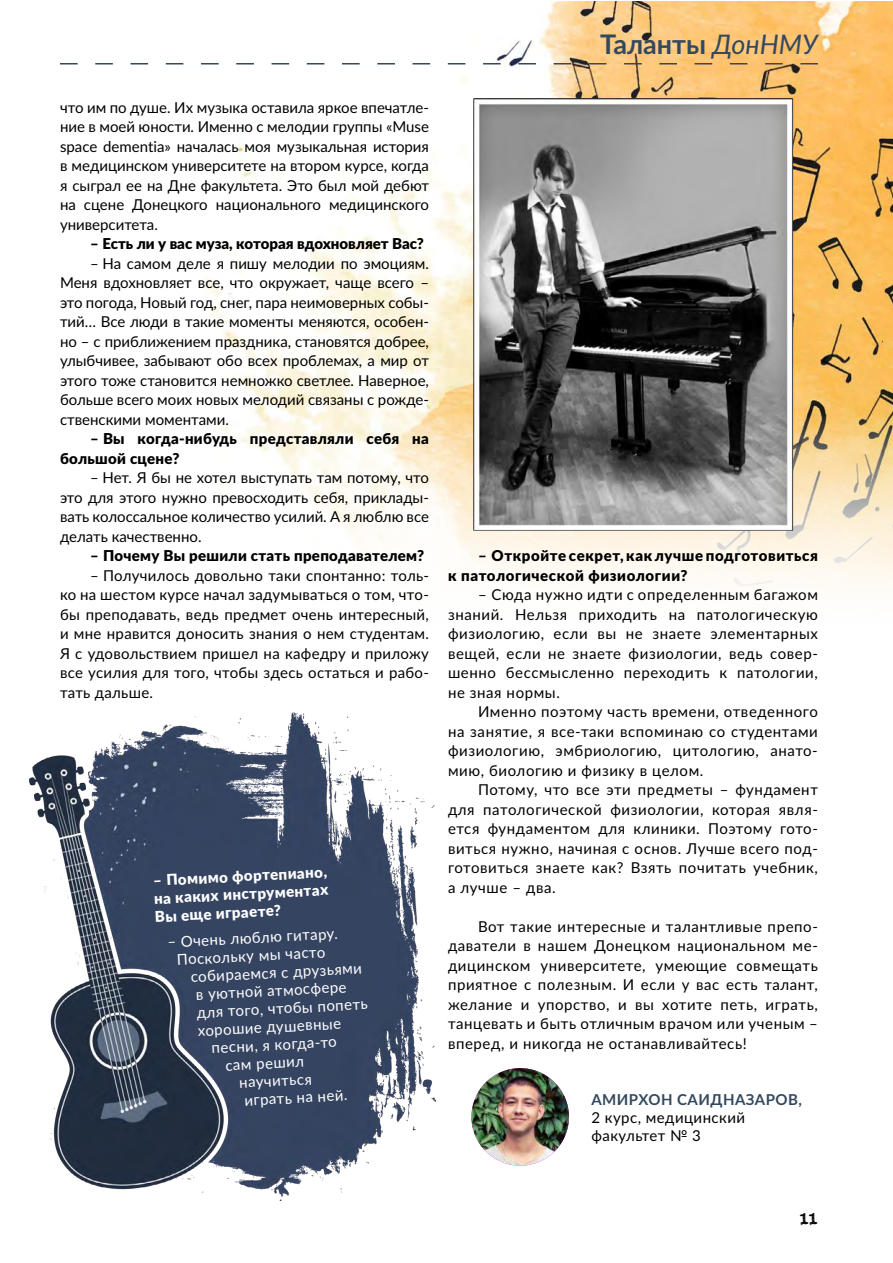
<style>
.page{position:relative;width:893px;height:1263px;background:#fff}
.page>*{position:absolute;margin:0;border:0;box-sizing:border-box;transform-origin:0 0}
.t1{font:700 27px "Lato";color:#34495e}
.t2{font:21px "Alabama";color:#000}
.t3{font:15px/19.5px "Lato";letter-spacing:.02em;color:#000;text-align:justify}
.t4{font:15px "Lato";color:#fff}
.t5{font:900 15px/19.5px "Lato";letter-spacing:.02em;color:#000}
.t6{font:900 15px/19.5px "Lato";letter-spacing:.04em;color:#000}
.t7{font:900 15px/18px "Lato";color:#fff;text-align:justify}
.t8{font:900 15px "Lato";color:#000}
.t9{font:700 15px "Lato";letter-spacing:.03em;color:#34495e}
.s1{font-weight:400;font-style:italic}
</style>
<div class="page">
<img style="left:205px;top:2px;width:688px;height:585px">
<svg style="left:60px;top:63px;width:758px;height:1px"></svg>
<img style="left:471px;top:1068px;width:98px;height:98px;border-radius:49px">
<img style="left:470px;top:93px;width:326px;height:443px">
<img style="left:29px;top:712px;width:407px;height:489px">
<p class="t3" style="left:60px;top:97px;width:371px">что им по душе. Их музыка оставила яркое впечатле&shy;ние в моей юности. Именно с мелодии группы «Muse space dementia» началась моя музыкальная история в медицинском университете на втором курсе, когда я сыграл ее на Дне факультета. Это был мой дебют на сцене Донецкого национального медицинского университета.</p>
<p class="t8" style="left:90px;top:232px;width:335px">– Есть ли у вас муза, которая вдохновляет Вас?</p>
<p class="t3" style="left:60px;top:253px;width:370px;text-indent:30px">– На самом деле я пишу мелодии по эмоциям.<br>Меня вдохновляет все, что окружает, чаще всего – это погода, Новый год, снег, пара неимоверных собы&shy;тий… Все люди в такие моменты меняются, особен&shy;но – с приближением праздника, становятся добрее, улыбчивее, забывают обо всех проблемах, а мир от этого тоже становится немножко светлее. Наверное, больше всего моих новых мелодий связаны с рожде&shy;ственскими моментами.</p>
<p class="t5" style="left:60px;top:428px;width:370px;text-indent:30px">– Вы когда-нибудь представляли себя на большой сцене?</p>
<p class="t3" style="left:60px;top:467px;width:370px;text-indent:30px">– Нет. Я бы не хотел выступать там потому, что это для этого нужно превосходить себя, приклады&shy;вать колоссальное количество усилий. А я люблю все делать качественно.</p>
<p class="t5" style="left:90px;top:545px;width:336px">– Почему Вы решили стать преподавателем?</p>
<p class="t3" style="left:60px;top:565px;width:370px;text-indent:30px">– Получилось довольно таки спонтанно: толь&shy;ко на шестом курсе начал задумываться о том, что&shy;бы преподавать, ведь предмет очень интересный, и мне нравится доносить знания о нем студентам.<br>Я с удовольствием пришел на кафедру и приложу все усилия для того, чтобы здесь остаться и рабо&shy;тать дальше.</p>
<p class="t7" style="left:153px;top:871px;width:176px;rotate:-3deg">– Помимо фортепиано, на каких инструментах Вы еще играете?</p>
<p class="t4" style="left:167px;top:931px;width:172px;rotate:-3deg">– Очень люблю гитару.</p>
<p class="t4" style="left:176px;top:949px;width:150px;rotate:-3deg">Поскольку мы часто</p>
<p class="t4" style="left:190px;top:966px;width:173px;rotate:-3deg">собираемся с друзьями</p>
<p class="t4" style="left:195px;top:984px;width:152px;rotate:-3deg">в уютной атмосфере</p>
<p class="t4" style="left:196px;top:1002px;width:172px;rotate:-3deg">для того, чтобы попеть</p>
<p class="t4" style="left:197px;top:1020px;width:145px;rotate:-3deg">хорошие душевные</p>
<p class="t4" style="left:211px;top:1037px;width:127px;rotate:-3deg">песни, я когда-то</p>
<p class="t4" style="left:225px;top:1054px;width:80px;rotate:-3deg">сам решил</p>
<p class="t4" style="left:239px;top:1072px;width:74px;rotate:-3deg">научиться</p>
<p class="t4" style="left:244px;top:1089px;width:105px;rotate:-3deg">играть на ней.</p>
<h1 class="t1" style="left:600px;top:24px;width:219px">Таланты <span class="s1">ДонНМУ</span></h1>
<p class="t6" style="left:448px;top:545px;width:371px;text-indent:30px">– Откройте секрет, как лучше подготовиться к патологической физиологии?</p>
<p class="t3" style="left:448px;top:584px;width:371px;text-indent:30px">– Сюда нужно идти с определенным багажом знаний. Нельзя приходить на патологическую физиологию, если вы не знаете элементарных вещей, если не знаете физиологии, ведь совер&shy;шенно бессмысленно переходить к патологии, не зная нормы.</p>
<p class="t3" style="left:448px;top:701px;width:371px;text-indent:30px">Именно поэтому часть времени, отведенного на занятие, я все-таки вспоминаю со студентами физиологию, эмбриологию, цитологию, анато&shy;мию, биологию и физику в целом.</p>
<p class="t3" style="left:448px;top:779px;width:371px;text-indent:30px">Потому, что все эти предметы – фундамент для патологической физиологии, которая явля&shy;ется фундаментом для клиники. Поэтому гото&shy;виться нужно, начиная с основ. Лучше всего под&shy;готовиться знаете как? Взять почитать учебник, а лучше – два.</p>
<p class="t3" style="left:448px;top:916px;width:371px;text-indent:30px">Вот такие интересные и талантливые препо&shy;даватели в нашем Донецком национальном ме&shy;дицинском университете, умеющие совмещать приятное с полезным. И если у вас есть талант, желание и упорство, и вы хотите петь, играть, танцевать и быть отличным врачом или ученым – вперед, и никогда не останавливайтесь!</p>
<p class="t9" style="left:591px;top:1088px;width:212px">АМИРХОН САИДНАЗАРОВ,</p>
<p class="t3" style="left:591px;top:1108px;width:155px;line-height:18px">2 курс, медицинский факультет № 3</p>
<h2 class="t2" style="left:800px;top:1204px;width:20px">11</h2>
</div>
